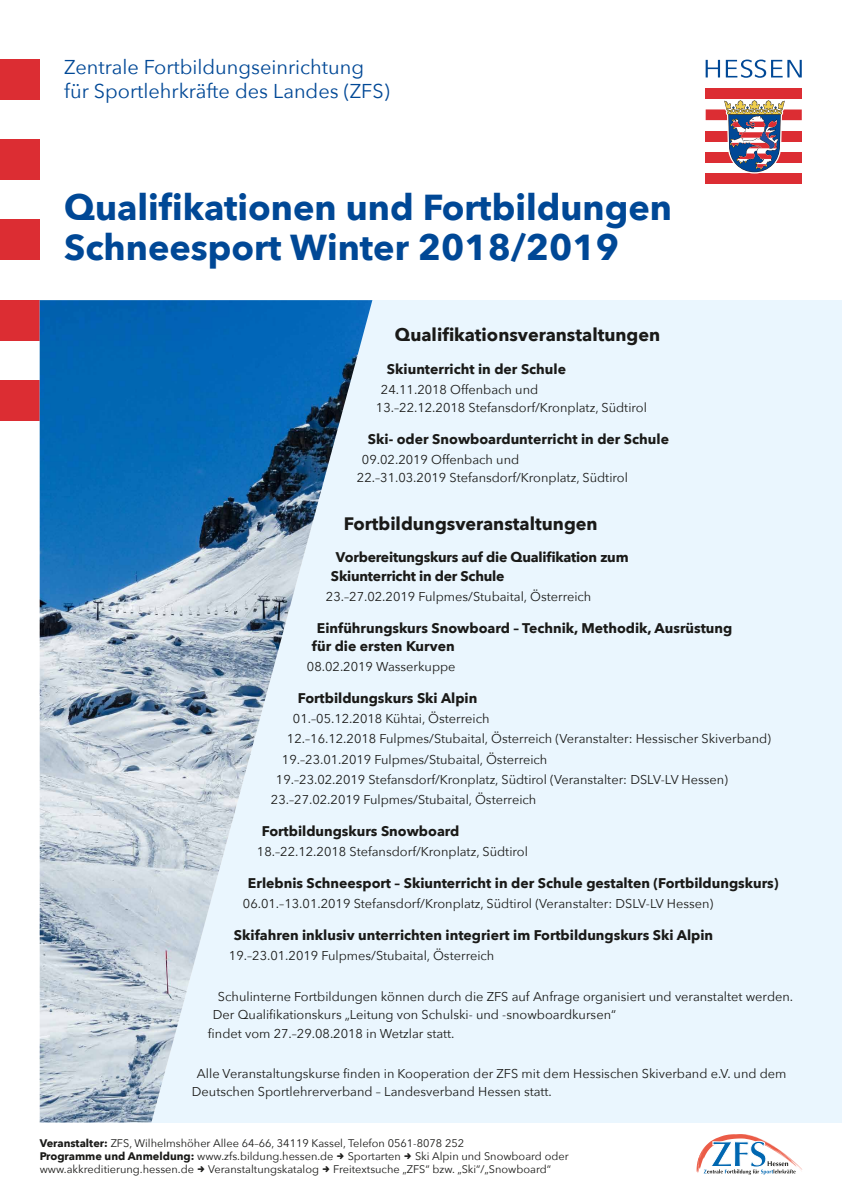
<style>
.page{position:relative;width:842px;height:1191px;background:#fff}
.page>*{position:absolute;margin:0;border:0;box-sizing:border-box;transform-origin:0 0}
.t1{font:700 36px/40px "Avenir Next";color:#004896}
.t2{font:20px/24px "Avenir Next";color:#004896}
.t3{font:700 18px "Avenir Next";color:#1a1a18}
.t4{font:700 14px/18.2px "Avenir Next";color:#1a1a18}
.t5{font:12.8px/18.2px "Avenir Next";color:#1a1a18}
.t6{font:11px/13px "Avenir Next";color:#1a1a18}
.s1{font-weight:700}
</style>
<div class="page">
<div style="left:0;top:60px;width:40px;height:40px;background:#dc2d33"></div>
<div style="left:0;top:140px;width:40px;height:40px;background:#dc2d33"></div>
<div style="left:0;top:220px;width:40px;height:40px;background:#dc2d33"></div>
<div style="left:0;top:300px;width:40px;height:40px;background:#dc2d33"></div>
<div style="left:0;top:380px;width:40px;height:40px;background:#dc2d33"></div>
<div style="left:706px;top:88px;width:96px;height:11px;background:#dc2d33"></div>
<div style="left:706px;top:109px;width:96px;height:11px;background:#dc2d33"></div>
<div style="left:706px;top:131px;width:96px;height:11px;background:#dc2d33"></div>
<div style="left:706px;top:152px;width:96px;height:11px;background:#dc2d33"></div>
<div style="left:706px;top:174px;width:96px;height:10px;background:#dc2d33"></div>
<svg style="left:723px;top:100px;width:63px;height:73px"></svg>
<svg style="left:706px;top:60px;width:14px;height:17px"></svg>
<svg style="left:726px;top:60px;width:76px;height:18px"></svg>
<div style="left:40px;top:300px;width:802px;height:822px;background:#eaf6fe"></div>
<img style="left:40px;top:300px;width:332px;height:822px">
<svg style="left:697px;top:1134px;width:105px;height:40px"></svg>
<h2 class="t2" style="left:64px;top:54px;width:327px">Zentrale Fortbildungseinrichtung für Sportlehrkräfte des Landes (ZFS)</h2>
<h1 class="t1" style="left:64px;top:187px;width:609px">Qualifikationen und Fortbildungen<br>Schneesport Winter 2018/2019</h1>
<h3 class="t3" style="left:395px;top:319px;width:267px">Qualifikationsveranstaltungen</h3>
<p class="t4" style="left:387px;top:359px;width:181px">Skiunterricht in der Schule</p>
<p class="t5" style="left:376px;top:380px;width:272px;text-indent:5px">24.11.2018 Offenbach und<br>13.–22.12.2018 Stefansdorf/Kronplatz, Südtirol</p>
<p class="t4" style="left:368px;top:430px;width:303px">Ski- oder Snowboardunterricht in der Schule</p>
<p class="t5" style="left:357px;top:450px;width:272px;text-indent:5px">09.02.2019 Offenbach und<br>22.–31.03.2019 Stefansdorf/Kronplatz, Südtirol</p>
<h3 class="t3" style="left:344px;top:508px;width:255px">Fortbildungsveranstaltungen</h3>
<p class="t4" style="left:331px;top:548px;width:299px;text-indent:5px">Vorbereitungskurs auf die Qualifikation zum<br>Skiunterricht in der Schule</p>
<p class="t5" style="left:326px;top:587px;width:267px">23.–27.02.2019 Fulpmes/Stubaital, Österreich</p>
<p class="t4" style="left:312px;top:618px;width:422px;text-indent:5px">Einführungskurs Snowboard – Technik, Methodik, Ausrüstung für die ersten Kurven</p>
<p class="t5" style="left:307px;top:657px;width:150px">08.02.2019 Wasserkuppe</p>
<p class="t4" style="left:298px;top:688px;width:181px">Fortbildungskurs Ski Alpin</p>
<p class="t5" style="left:293px;top:709px;width:198px">01.–05.12.2018 Kühtai, Österreich</p>
<p class="t5" style="left:287px;top:729px;width:486px">12.–16.12.2018 Fulpmes/Stubaital, Österreich (Veranstalter: Hessischer Skiverband)</p>
<p class="t5" style="left:282px;top:749px;width:267px">19.–23.01.2019 Fulpmes/Stubaital, Österreich</p>
<p class="t5" style="left:276px;top:770px;width:454px">19.–23.02.2019 Stefansdorf/Kronplatz, Südtirol (Veranstalter: DSLV-LV Hessen)</p>
<p class="t5" style="left:271px;top:790px;width:267px">23.–27.02.2019 Fulpmes/Stubaital, Österreich</p>
<p class="t4" style="left:262px;top:822px;width:199px">Fortbildungskurs Snowboard</p>
<p class="t5" style="left:257px;top:842px;width:272px">18.–22.12.2018 Stefansdorf/Kronplatz, Südtirol</p>
<p class="t4" style="left:248px;top:874px;width:532px">Erlebnis Schneesport – Skiunterricht in der Schule gestalten (Fortbildungskurs)</p>
<p class="t5" style="left:243px;top:894px;width:472px">06.01.–13.01.2019 Stefansdorf/Kronplatz, Südtirol (Veranstalter: DSLV-LV Hessen)</p>
<p class="t4" style="left:234px;top:926px;width:481px">Skifahren inklusiv unterrichten integriert im Fortbildungskurs Ski Alpin</p>
<p class="t5" style="left:229px;top:946px;width:267px">19.–23.01.2019 Fulpmes/Stubaital, Österreich</p>
<p class="t5" style="left:218px;top:987px;width:577px">Schulinterne Fortbildungen können durch die ZFS auf Anfrage organisiert und veranstaltet werden.</p>
<p class="t5" style="left:213px;top:1005px;width:405px">Der Qualifikationskurs „Leitung von Schulski- und -snowboardkursen“</p>
<p class="t5" style="left:208px;top:1023px;width:248px">findet vom 27.–29.08.2018 in Wetzlar statt.</p>
<p class="t5" style="left:192px;top:1064px;width:596px;text-indent:5px">Alle Veranstaltungskurse finden in Kooperation der ZFS mit dem Hessischen Skiverband e.V. und dem<br>Deutschen Sportlehrerverband – Landesverband Hessen statt.</p>
<p class="t6" style="left:40px;top:1136px;width:530px"><span class="s1">Veranstalter:</span> ZFS, Wilhelmshöher Allee 64–66, 34119 Kassel, Telefon 0561-8078 252<br><span class="s1">Programme und Anmeldung:</span> www.zfs.bildung.hessen.de ➜ Sportarten ➜ Ski Alpin und Snowboard oder www.akkreditierung.hessen.de ➜ Veranstaltungskatalog ➜ Freitextsuche „ZFS“ bzw. „Ski“/„Snowboard“</p>
</div>
